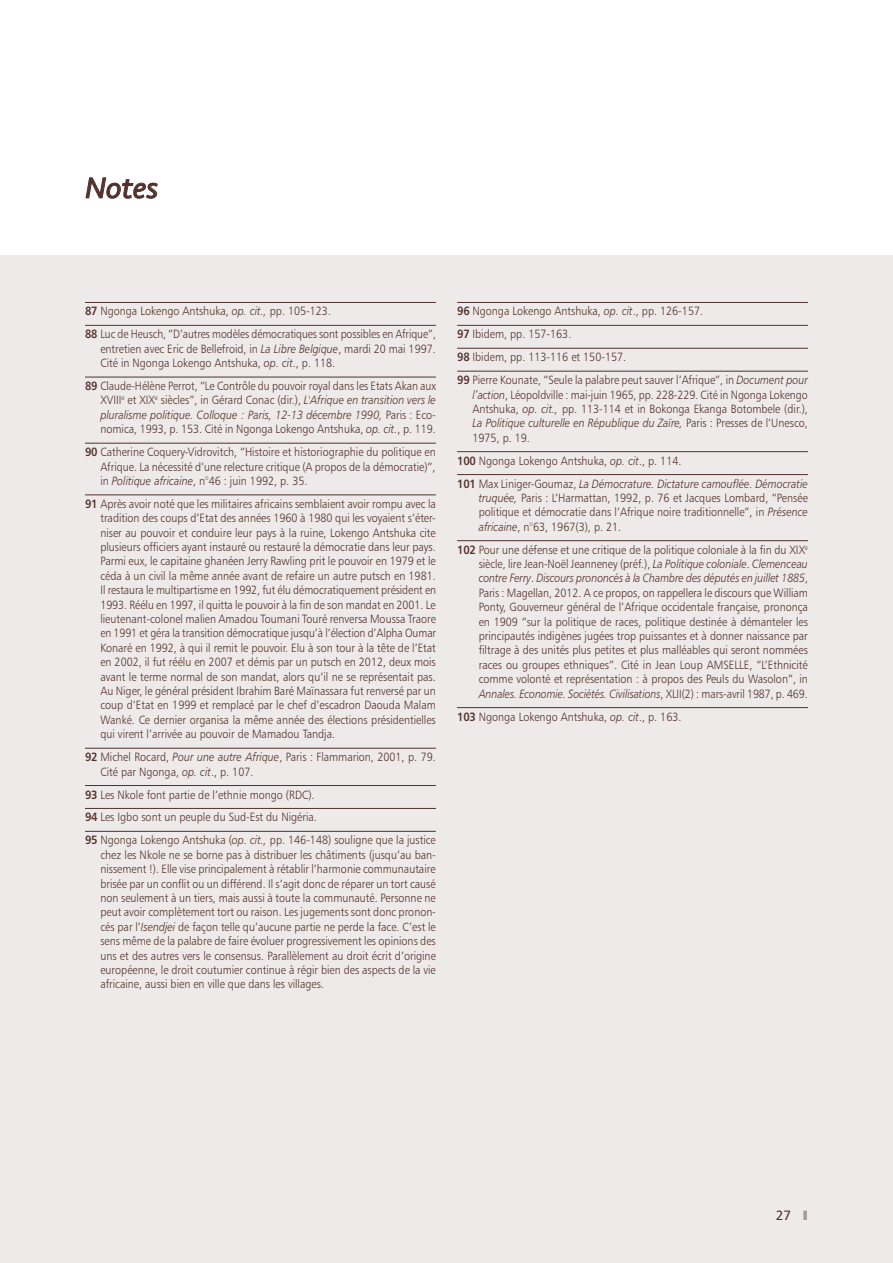
<style>
.page{position:relative;width:893px;height:1263px;background:#fff}
.page>*{position:absolute;margin:0;border:0;box-sizing:border-box;transform-origin:0 0}
.t1{font:italic 30px "Seravek";color:#52302c}
.t2{font:13.5px "Humanist 777 BT Roman B";color:#52302c}
.t3{font:12px/14.4px "Humanist 777 BT Light B";color:#52302c;scale:.9 1}
.t4{font:12px/14.4px "Humanist 777 BT Light B";color:#52302c;text-align:right;scale:.89 1}
.t5{font:12px "Humanist 777 BT Light Italic B";color:#52302c;scale:.9 1}
.t6{font:12px "Humanist 777 BT Light Italic B";color:#52302c;scale:.88 1}
.t7{font:12px "Humanist 777 BT Light Italic B";color:#52302c;scale:.89 1}
.s1{font-family:"Humanist 777 BT Bold B"}
.s2{font-family:"Humanist 777 BT Light Italic B"}
.s3{font-family:"Humanist 777 BT Light B"}
.s4{font-family:"Humanist 777 BT Extra Black B";color:#a99896}
</style>
<div class="page">
<div style="left:0;top:255px;width:893px;height:1008px;background:#eeeaea"></div>
<hr style="left:85px;top:302px;width:351px;height:1px;background:#52302c">
<hr style="left:85px;top:325px;width:351px;height:1px;background:#52302c">
<hr style="left:85px;top:377px;width:351px;height:1px;background:#52302c">
<hr style="left:85px;top:443px;width:351px;height:1px;background:#52302c">
<hr style="left:85px;top:495px;width:351px;height:1px;background:#52302c">
<hr style="left:85px;top:748px;width:351px;height:1px;background:#52302c">
<hr style="left:85px;top:785px;width:351px;height:1px;background:#52302c">
<hr style="left:85px;top:808px;width:351px;height:1px;background:#52302c">
<hr style="left:85px;top:831px;width:351px;height:1px;background:#52302c">
<hr style="left:457px;top:302px;width:351px;height:1px;background:#52302c">
<hr style="left:457px;top:325px;width:351px;height:1px;background:#52302c">
<hr style="left:457px;top:348px;width:351px;height:1px;background:#52302c">
<hr style="left:457px;top:371px;width:351px;height:1px;background:#52302c">
<hr style="left:457px;top:451px;width:351px;height:1px;background:#52302c">
<hr style="left:457px;top:474px;width:351px;height:1px;background:#52302c">
<hr style="left:457px;top:540px;width:351px;height:1px;background:#52302c">
<hr style="left:457px;top:707px;width:351px;height:1px;background:#52302c">
<svg style="left:85px;top:177px;width:73px;height:22px"></svg>
<h1 class="t1" style="left:85px;top:164px;width:75px">Notes</h1>
<p class="t3" style="left:85px;top:300px;width:391px;line-height:23px"><span class="s1">87</span> Ngonga Lokengo Antshuka, <span class="s2">op. cit.,</span> pp. 105-123.<br><span class="s1">88</span> Luc de Heusch, “D’autres modèles démocratiques sont possibles en Afrique”,</p>
<p class="t3" style="left:100px;top:341px;width:374px">entretien avec Eric de Bellefroid, in <span class="s2">La Libre Belgique</span>, mardi 20 mai 1997.<br>Cité in Ngonga Lokengo Antshuka, <span class="s2">op. cit</span>., p. 118.</p>
<p class="t4" style="left:85px;top:378px;width:396px"><span class="s1">89</span> Claude-Hélène Perrot, “Le Contrôle du pouvoir royal dans les Etats Akan aux<br>XVIII<sup>e</sup> et XIX<sup>e</sup> siècles”, in Gérard Conac (dir.), <span class="s2">L'Afrique en transition vers le</span></p>
<p class="t5" style="left:100px;top:407px;width:374px">pluralisme politique. Colloque : Paris, 12-13 décembre 1990, <span class="s3">Paris : Eco-</span></p>
<p class="t3" style="left:85px;top:417px;width:391px;line-height:23px;text-align:right">nomica, 1993, p. 153. Cité in Ngonga Lokengo Antshuka, <span class="s2">op. cit.</span>, p. 119.<br><span class="s1">90</span> Catherine Coquery-Vidrovitch, “Histoire et historiographie du politique en</p>
<p class="t3" style="left:100px;top:459px;width:374px">Afrique. La nécessité d’une relecture critique (A propos de la démocratie)”, in <span class="s2">Politique africaine</span>, n°46 : juin 1992, p. 35.</p>
<p class="t3" style="left:100px;top:496px;width:375px;text-align:justify;text-indent:-15px"><span class="s1">91</span> Après avoir noté que les militaires africains semblaient avoir rompu avec la tradition des coups d’Etat des années 1960 à 1980 qui les voyaient s’éter&shy;niser au pouvoir et conduire leur pays à la ruine, Lokengo Antshuka cite plusieurs officiers ayant instauré ou restauré la démocratie dans leur pays.<br>Parmi eux, le capitaine ghanéen Jerry Rawling prit le pouvoir en 1979 et le céda à un civil la même année avant de refaire un autre putsch en 1981.<br>Il restaura le multipartisme en 1992, fut élu démocratiquement président en 1993. Réélu en 1997, il quitta le pouvoir à la fin de son mandat en 2001. Le lieutenant-colonel malien Amadou Toumani Touré renversa Moussa Traore en 1991 et géra la transition démocratique jusqu’à l’élection d’Alpha Oumar Konaré en 1992, à qui il remit le pouvoir. Elu à son tour à la tête de l’Etat en 2002, il fut réélu en 2007 et démis par un putsch en 2012, deux mois avant le terme normal de son mandat, alors qu’il ne se représentait pas.<br>Au Niger, le général président Ibrahim Baré Maïnassara fut renversé par un coup d’Etat en 1999 et remplacé par le chef d’escadron Daouda Malam Wanké. Ce dernier organisa la même année des élections présidentielles qui virent l’arrivée au pouvoir de Mamadou Tandja.</p>
<p class="t3" style="left:100px;top:750px;width:374px;text-indent:-15px"><span class="s1">92</span> Michel Rocard, <span class="s2">Pour une autre Afrique</span>, Paris : Flammarion, 2001, p. 79.<br>Cité par Ngonga, <span class="s2">op. cit</span>., p. 107.</p>
<p class="t3" style="left:85px;top:783px;width:391px;line-height:23px"><span class="s1">93</span> Les Nkole font partie de l’ethnie mongo (RDC).<br><span class="s1">94</span> Les Igbo sont un peuple du Sud-Est du Nigéria.<br><span class="s1">95</span> Ngonga Lokengo Antshuka (<span class="s2">op. cit.,</span> pp. 146-148) souligne que la justice</p>
<p class="t3" style="left:100px;top:847px;width:374px;text-align:justify">chez les Nkole ne se borne pas à distribuer les châtiments (jusqu’au ban&shy;nissement !). Elle vise principalement à rétablir l’harmonie communautaire brisée par un conflit ou un différend. Il s’agit donc de réparer un tort causé non seulement à un tiers, mais aussi à toute la communauté. Personne ne peut avoir complètement tort ou raison. Les jugements sont donc pronon&shy;cés par l’<span class="s2">Isendjei</span> de façon telle qu’aucune partie ne perde la face. C’est le sens même de la palabre de faire évoluer progressivement les opinions des uns et des autres vers le consensus. Parallèlement au droit écrit d’origine européenne, le droit coutumier continue à régir bien des aspects de la vie africaine, aussi bien en ville que dans les villages.</p>
<p class="t3" style="left:457px;top:300px;width:391px;line-height:23px"><span class="s1">96</span> Ngonga Lokengo Antshuka, <span class="s2">op. cit</span>., pp. 126-157.<br><span class="s1">97</span> Ibidem, pp. 157-163.<br><span class="s1">98</span> Ibidem, pp. 113-116 et 150-157.<br><span class="s1">99</span> Pierre Kounate, “Seule la palabre peut sauver l’Afrique”, in <span class="s2">Document pour</span></p>
<p class="t4" style="left:472px;top:387px;width:378px;text-align:left"><span class="s2">l’action</span>, Léopoldville : mai-juin 1965, pp. 228-229. Cité in Ngonga Lokengo<br>Antshuka, <span class="s2">op. cit.,</span> pp. 113-114 et in Bokonga Ekanga Botombele (dir.),</p>
<p class="t5" style="left:472px;top:416px;width:374px">La Politique culturelle en République du Zaïre, <span class="s3">Paris : Presses de l’Unesco,</span></p>
<p class="t3" style="left:457px;top:426px;width:251px;line-height:23px;text-indent:15px">1975, p. 19.<br><span class="s1">100</span> Ngonga Lokengo Antshuka, <span class="s2">op. cit</span>., p. 114.</p>
<p class="t5" style="left:457px;top:476px;width:391px"><span class="s1">101</span> <span class="s3">Max Liniger-Goumaz,</span> La Démocrature. Dictature camouflée. Démocratie</p>
<p class="t3" style="left:479px;top:490px;width:367px;text-align:justify"><span class="s2">truquée,</span> Paris : L’Harmattan, 1992, p. 76 et Jacques Lombard, “Pensée politique et démocratie dans l’Afrique noire traditionnelle”, in <span class="s2">Présence africaine</span>, n°63, 1967(3), p. 21.</p>
<p class="t3" style="left:457px;top:542px;width:391px;text-align:right"><span class="s1">102</span> Pour une défense et une critique de la politique coloniale à la fin du XIX<sup>e </sup>siècle, lire Jean-Noël Jeanneney (préf.), <span class="s2">La Politique coloniale</span>. <span class="s2">Clemenceau</span></p>
<p class="t7" style="left:479px;top:571px;width:372px">contre Ferry<span class="s3">.</span> Discours prononcés à la Chambre des députés en juillet 1885<span class="s3">,</span></p>
<p class="t3" style="left:479px;top:585px;width:367px;text-align:justify">Paris : Magellan, 2012. A ce propos, on rappellera le discours que William Ponty, Gouverneur général de l’Afrique occidentale française, prononça en 1909 “sur la politique de races, politique destinée à démanteler les principautés indigènes jugées trop puissantes et à donner naissance par filtrage à des unités plus petites et plus malléables qui seront nommées races ou groupes ethniques”. Cité in Jean Loup AMSELLE, “L’Ethnicité comme volonté et représentation : à propos des Peuls du Wasolon”, in</p>
<p class="t6" style="left:479px;top:686px;width:375px">Annales. Economie. Sociétés. Civilisations<span class="s3">, XLII(2) : mars-avril 1987, p. 469.</span></p>
<p class="t3" style="left:457px;top:709px;width:251px"><span class="s1">103</span> Ngonga Lokengo Antshuka, <span class="s2">op. cit</span>., p. 163.</p>
<p class="t2" style="left:776px;top:1207px;width:34px">27 <span class="s4">I</span></p>
</div>
